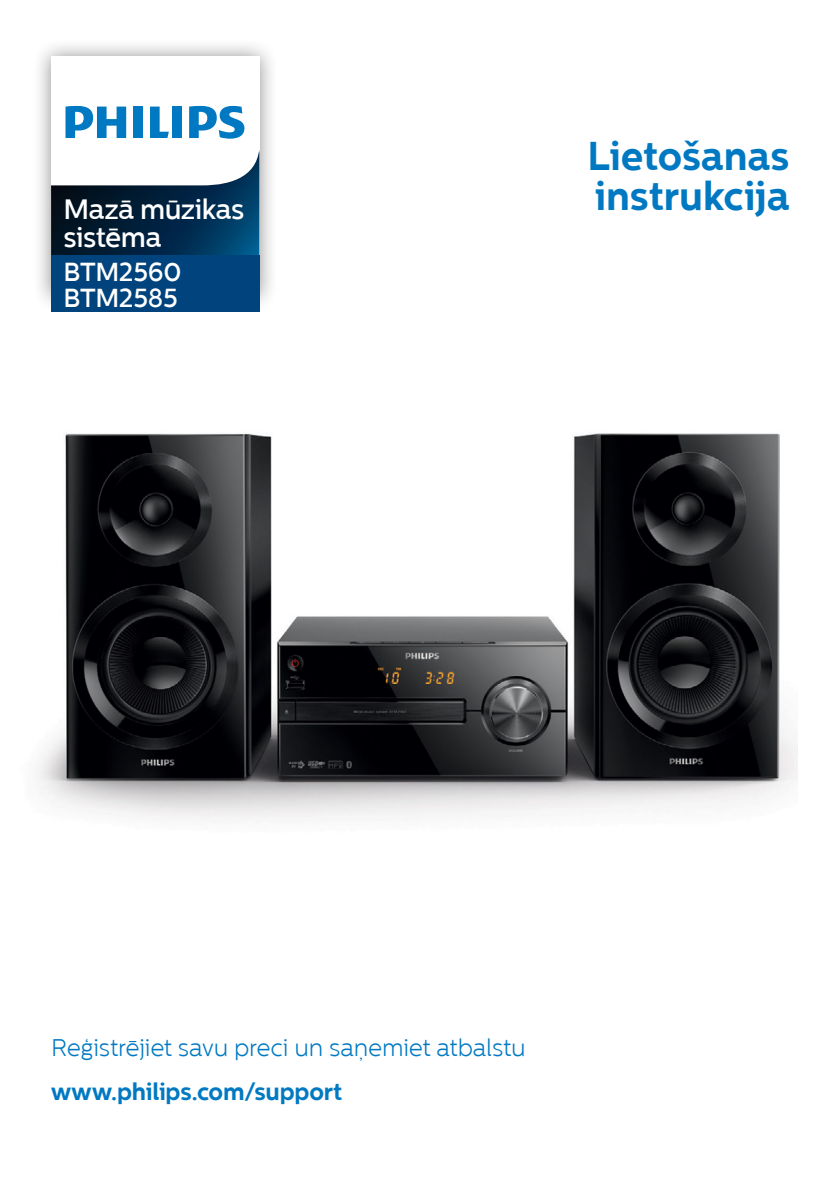
<style>
.page{position:relative;width:840px;height:1191px;background:#fff}
.page>*{position:absolute;margin:0;border:0;box-sizing:border-box;transform-origin:0 0}
.t1{font:700 40px/40px "Centrale Sans";color:#0079c2}
.PARASTS{font:500 28px/28px "Centrale Sans";letter-spacing:-.015em;color:#fff}
.t2{font:500 26px "Centrale Sans";letter-spacing:-.02em;color:#fff}
.t3{font:300 24px "Centrale Sans";letter-spacing:-.01em;color:#0079c2}
.t4{font:700 24px "Centrale Sans";letter-spacing:-.01em;color:#0079c2}
</style>
<div class="page">
<div style="left:32px;top:38px;width:246px;height:275px;background:#231f20;opacity:.5"></div>
<div style="left:51px;top:57px;width:208px;height:238px;background:#fff"></div>
<img style="left:51px;top:151px;width:208px;height:104px">
<div style="left:51px;top:255px;width:208px;height:57px;background:#01437c"></div>
<svg style="left:150px;top:107px;width:19px;height:31px"></svg>
<div style="left:133px;top:107px;width:10px;height:31px;background:#0079c2"></div>
<div style="left:172px;top:107px;width:10px;height:31px;background:#0079c2"></div>
<svg style="left:189px;top:106px;width:55px;height:33px"></svg>
<svg style="left:65px;top:106px;width:61px;height:32px"></svg>
<img style="left:38px;top:433px;width:759px;height:390px">
<p class="PARASTS" style="left:63px;top:195px;width:182px">Mazā mūzikas sistēma</p>
<p class="t2" style="left:63px;top:257px;width:119px">BTM2560</p>
<p class="t2" style="left:63px;top:283px;width:116px">BTM2585</p>
<p class="t1" style="left:587px;top:135px;width:203px">Lietošanas instrukcija</p>
<p class="t3" style="left:51px;top:1034px;width:476px">Reģistrējiet savu preci un saņemiet atbalstu</p>
<p class="t4" style="left:51px;top:1077px;width:293px">www.philips.com/support</p>
</div>
